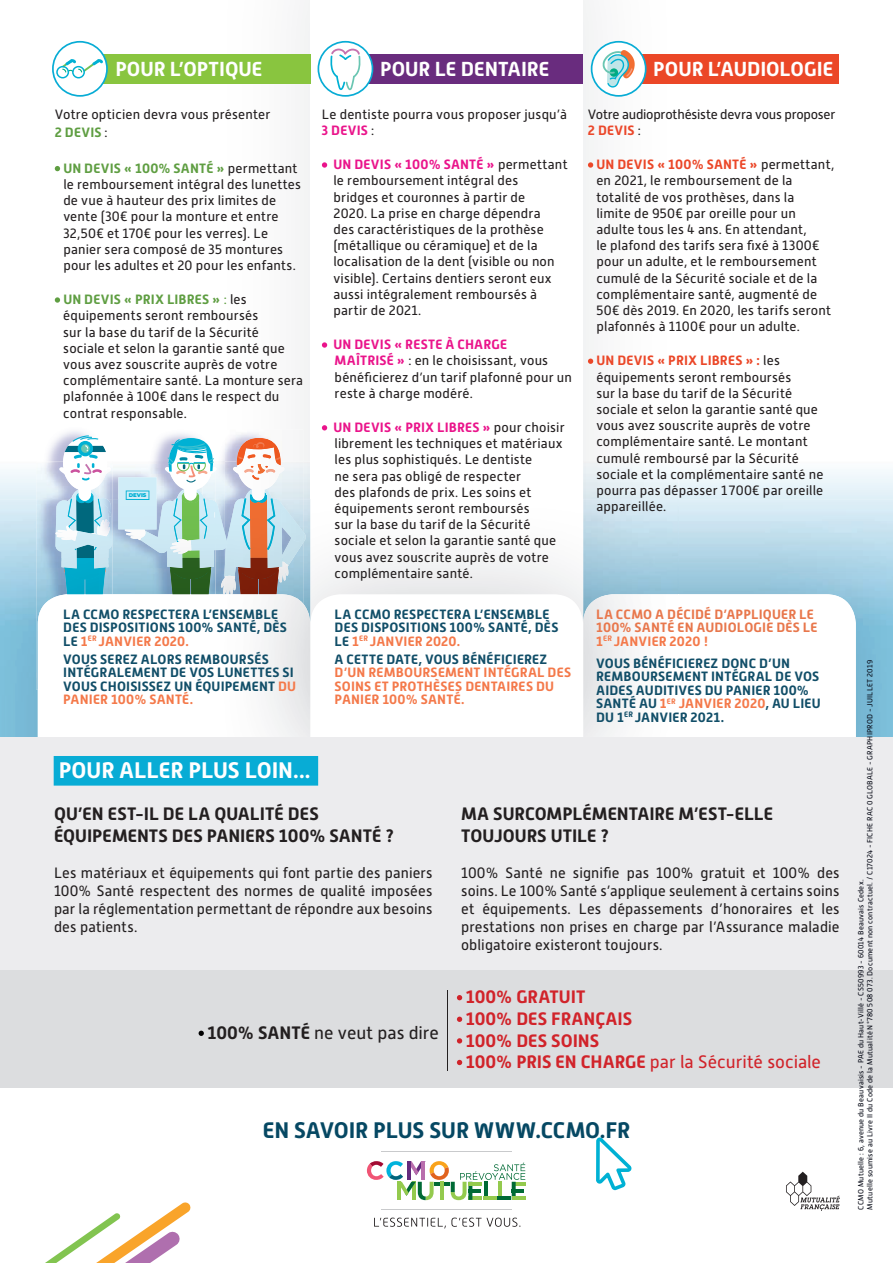
<style>
.page{position:relative;width:893px;height:1263px;background:#fff}
.page>*{position:absolute;margin:0;border:0;box-sizing:border-box;transform-origin:0 0}
.t1{font:700 22.5px "Alwyn New";letter-spacing:-.005em;color:#064863}
.t2{font:700 22.5px "Alwyn New";letter-spacing:-.005em;color:#fff}
.t3{font:700 20.25px "Alwyn New";color:#fff}
.t4{font:700 18px/21.6px "Alwyn New";letter-spacing:.005em;color:#231f20}
.t5{font:700 18px/21.6px "Alwyn New";letter-spacing:.005em;color:#d1232a}
.t6{font:18px "Alwyn New";letter-spacing:-.005em;color:#231f20}
.t7{font:15px/18px "Alwyn New";letter-spacing:.01em;color:#231f20;text-align:justify}
.t8{font:13.5px/16.2px "Alwyn New";letter-spacing:.015em;color:#231f20}
.t9{font:700 13.5px/13.5px "Alwyn New";letter-spacing:.015em;color:#114e68}
.t10{font:700 13.5px/13.5px "Alwyn New";letter-spacing:.02em;color:#f4794a}
.t11{font:700 13.5px/13.5px "Alwyn New";letter-spacing:.015em;color:#e8774c}
.t12{font:13.5px/16.2px "Alwyn New";letter-spacing:-.015em;color:#231f20}
.t13{font:7.5px/9px "Alwyn New";letter-spacing:.025em;color:#040713}
.t14{font:900 5.4px "Montserrat";letter-spacing:-.01em;color:#00b1d4}
.s1{font-weight:700;color:#5f9e42}
.s2{color:#5f9e42}
.s3{font-weight:700;color:#ea148b}
.s4{font-weight:700;color:#eb472a}
.s5{font-weight:700;color:#eb4728}
.s6{color:#f4794a}
.s7{font-weight:700}
.s8{font-weight:400}
</style>
<div class="page">
<svg style="left:322px;top:162px;width:5px;height:6px"></svg>
<svg style="left:322px;top:342px;width:5px;height:6px"></svg>
<svg style="left:0;top:425px;width:893px;height:313px"></svg>
<div style="left:342px;top:54px;width:241px;height:30px;background:#692c7e"></div>
<svg style="left:55px;top:166px;width:5px;height:5px"></svg>
<svg style="left:55px;top:297px;width:5px;height:6px"></svg>
<div style="left:77px;top:54px;width:233px;height:30px;background:#89c53f"></div>
<svg style="left:588px;top:162px;width:5px;height:6px"></svg>
<svg style="left:588px;top:359px;width:5px;height:5px"></svg>
<div style="left:615px;top:54px;width:224px;height:30px;background:#eb4727"></div>
<div style="left:0;top:738px;width:893px;height:232px;background:#ececee"></div>
<div style="left:54px;top:756px;width:264px;height:30px;background:#08acd5"></div>
<div style="left:0;top:970px;width:893px;height:117px;background:#dcdddf"></div>
<svg style="left:457px;top:995px;width:5px;height:5px"></svg>
<svg style="left:457px;top:1017px;width:5px;height:5px"></svg>
<svg style="left:457px;top:1038px;width:5px;height:5px"></svg>
<svg style="left:457px;top:1060px;width:5px;height:5px"></svg>
<svg style="left:199px;top:1031px;width:5px;height:5px"></svg>
<hr style="left:447px;top:990px;width:1px;height:80px;background:#231f20">
<svg style="left:52px;top:41px;width:56px;height:56px"></svg>
<svg style="left:367px;top:1161px;width:158px;height:40px"></svg>
<svg style="left:374px;top:1217px;width:146px;height:11px"></svg>
<svg style="left:596px;top:1137px;width:35px;height:53px"></svg>
<svg style="left:786px;top:1172px;width:54px;height:39px"></svg>
<svg style="left:45px;top:1202px;width:146px;height:61px"></svg>
<svg style="left:318px;top:41px;width:55px;height:56px"></svg>
<svg style="left:591px;top:41px;width:55px;height:56px"></svg>
<h2 class="t3" style="left:115px;top:57px;width:149px">POUR L’OPTIQUE</h2>
<h2 class="t3" style="left:380px;top:57px;width:171px">POUR LE DENTAIRE</h2>
<h2 class="t3" style="left:653px;top:57px;width:181px">POUR L’AUDIOLOGIE</h2>
<p class="t8" style="left:55px;top:105px;width:217px;line-height:18px">Votre opticien devra vous présenter<br><span class="s1">2 DEVIS</span> :</p>
<p class="t8" style="left:63px;top:160px;width:239px"><span class="s1">UN DEVIS « 100% SANTÉ »</span> permettant le remboursement intégral des lunettes de vue à hauteur des prix limites de vente (30€ pour la monture et entre 32,50€ et 170€ pour les verres). Le panier sera composé de 35 montures pour les adultes et 20 pour les enfants.</p>
<p class="t8" style="left:63px;top:291px;width:241px"><span class="s1">UN DEVIS « PRIX LIBRES »</span> <span class="s2">:</span> les équipements seront remboursés<br>sur la base du tarif de la Sécurité sociale et selon la garantie santé que vous avez souscrite auprès de votre complémentaire santé. La monture sera plafonnée à 100€ dans le respect du contrat responsable.</p>
<p class="t14" style="left:129px;top:491px;width:19px">DEVIS</p>
<p class="t8" style="left:322px;top:106px;width:247px">Le dentiste pourra vous proposer jusqu’à<br><span class="s3">3 DEVIS</span> :</p>
<p class="t8" style="left:333px;top:156px;width:236px"><span class="s3">UN DEVIS « 100% SANTÉ »</span> permettant le remboursement intégral des<br>bridges et couronnes à partir de<br>2020. La prise en charge dépendra<br>des caractéristiques de la prothèse (métallique ou céramique) et de la localisation de la dent (visible ou non visible). Certains dentiers seront eux aussi intégralement remboursés à partir de 2021.</p>
<p class="t8" style="left:333px;top:336px;width:240px"><span class="s3">UN DEVIS « RESTE À CHARGE<br>MAÎTRISÉ »</span> : en le choisissant, vous bénéficierez d’un tarif plafonné pour un reste à charge modéré.</p>
<p class="t8" style="left:334px;top:419px;width:233px"><span class="s3">UN DEVIS « PRIX LIBRES »</span> pour choisir librement les techniques et matériaux les plus sophistiqués. Le dentiste<br>ne sera pas obligé de respecter<br>des plafonds de prix. Les soins et équipements seront remboursés<br>sur la base du tarif de la Sécurité sociale et selon la garantie santé que vous avez souscrite auprès de votre complémentaire santé.</p>
<p class="t12" style="left:588px;top:106px;width:249px">Votre audioprothésiste devra vous proposer<br><span class="s4">2 DEVIS</span> :</p>
<p class="t8" style="left:596px;top:156px;width:239px"><span class="s5">UN DEVIS « 100% SANTÉ »</span> permettant, en 2021, le remboursement de la totalité de vos prothèses, dans la<br>limite de 950€ par oreille pour un adulte tous les 4 ans. En attendant,<br>le plafond des tarifs sera fixé à 1300€ pour un adulte, et le remboursement cumulé de la Sécurité sociale et de la complémentaire santé, augmenté de 50€ dès 2019. En 2020, les tarifs seront plafonnés à 1100€ pour un adulte.</p>
<p class="t8" style="left:596px;top:353px;width:229px"><span class="s5">UN DEVIS « PRIX LIBRES » :</span> les équipements seront remboursés<br>sur la base du tarif de la Sécurité sociale et selon la garantie santé que vous avez souscrite auprès de votre complémentaire santé. Le montant cumulé remboursé par la Sécurité sociale et la complémentaire santé ne pourra pas dépasser 1 700€ par oreille appareillée.</p>
<p class="t9" style="left:63px;top:607px;width:225px">LA CCMO RESPECTERA L’ENSEMBLE<br>DES DISPOSITIONS 100% SANTÉ, DÈS<br>LE <span class="s6">1</span><sup>ER</sup> <span class="s6">JANVIER 2020.</span></p>
<p class="t9" style="left:63px;top:652px;width:234px">VOUS SEREZ ALORS REMBOURSÉS<br>INTÉGRALEMENT DE VOS LUNETTES SI<br>VOUS CHOISISSEZ UN ÉQUIPEMENT <span class="s6">DU<br>PANIER 100% SANTÉ.</span></p>
<p class="t9" style="left:335px;top:607px;width:225px">LA CCMO RESPECTERA L’ENSEMBLE<br>DES DISPOSITIONS 100% SANTÉ, DÈS<br>LE <span class="s6">1</span><sup>ER</sup> <span class="s6">JANVIER 2020.</span></p>
<p class="t9" style="left:335px;top:652px;width:214px">A CETTE DATE, VOUS BÉNÉFICIEREZ</p>
<p class="t10" style="left:335px;top:666px;width:238px">D’UN REMBOURSEMENT INTÉGRAL DES<br>SOINS ET PROTHÈSES DENTAIRES DU<br>PANIER 100% SANTÉ.</p>
<p class="t11" style="left:596px;top:607px;width:223px">LA CCMO A DÉCIDÉ D’APPLIQUER LE<br>100% SANTÉ EN AUDIOLOGIE DÈS LE<br><span class="s6">1</span><sup>ER</sup> <span class="s6">JANVIER 2020 !</span></p>
<p class="t9" style="left:596px;top:656px;width:226px">VOUS BÉNÉFICIEREZ DONC D’UN<br>REMBOURSEMENT INTÉGRAL DE VOS<br>AIDES AUDITIVES DU PANIER 100%<br>SANTÉ AU <span class="s6">1</span><sup>ER</sup> <span class="s6">JANVIER 2020</span>, AU LIEU<br>DU 1<sup>ER</sup> JANVIER 2021.</p>
<h1 class="t2" style="left:59px;top:758px;width:253px">POUR ALLER PLUS LOIN...</h1>
<h3 class="t4" style="left:54px;top:803px;width:342px">QU’EN EST-IL DE LA QUALITÉ DES<br>ÉQUIPEMENTS DES PANIERS 100% SANTÉ ?</h3>
<p class="t7" style="left:54px;top:864px;width:380px">Les matériaux et équipements qui font partie des paniers 100% Santé respectent des normes de qualité imposées par la réglementation permettant de répondre aux besoins des patients.</p>
<h3 class="t6" style="left:207px;top:1023px;width:233px"><span class="s7">100% SANTÉ</span> ne veut pas dire</h3>
<h3 class="t4" style="left:461px;top:803px;width:314px">MA SURCOMPLÉMENTAIRE M’EST-ELLE<br>TOUJOURS UTILE ?</h3>
<p class="t7" style="left:461px;top:864px;width:380px">100% Santé ne signifie pas 100% gratuit et 100% des soins. Le 100% Santé s’applique seulement à certains soins et équipements. Les dépassements d’honoraires et les prestations non prises en charge par l’Assurance maladie obligatoire existeront toujours.</p>
<h3 class="t5" style="left:466px;top:986px;width:357px">100% GRATUIT<br>100% DES FRANÇAIS<br>100% DES SOINS<br>100% PRIS EN CHARGE <span class="s8">par la Sécurité sociale</span></h3>
<h1 class="t1" style="left:263px;top:1117px;width:369px">EN SAVOIR PLUS SUR WWW.CCMO.FR</h1>
<p class="t13" style="left:857px;top:1210px;width:551px;rotate:-90deg">CCMO Mutuelle : 6, avenue du Beauvaisis - PAE du Haut-Villé - CS50993 - 60014 Beauvais Cedex.<br>Mutuelle soumise au Livre II du Code de la Mutualité N°780 508 073. Document non contractuel. / C17024 - FICHE RAC 0 GLOBALE - GRAPHIPROD - JUILLET 2019</p>
</div>
